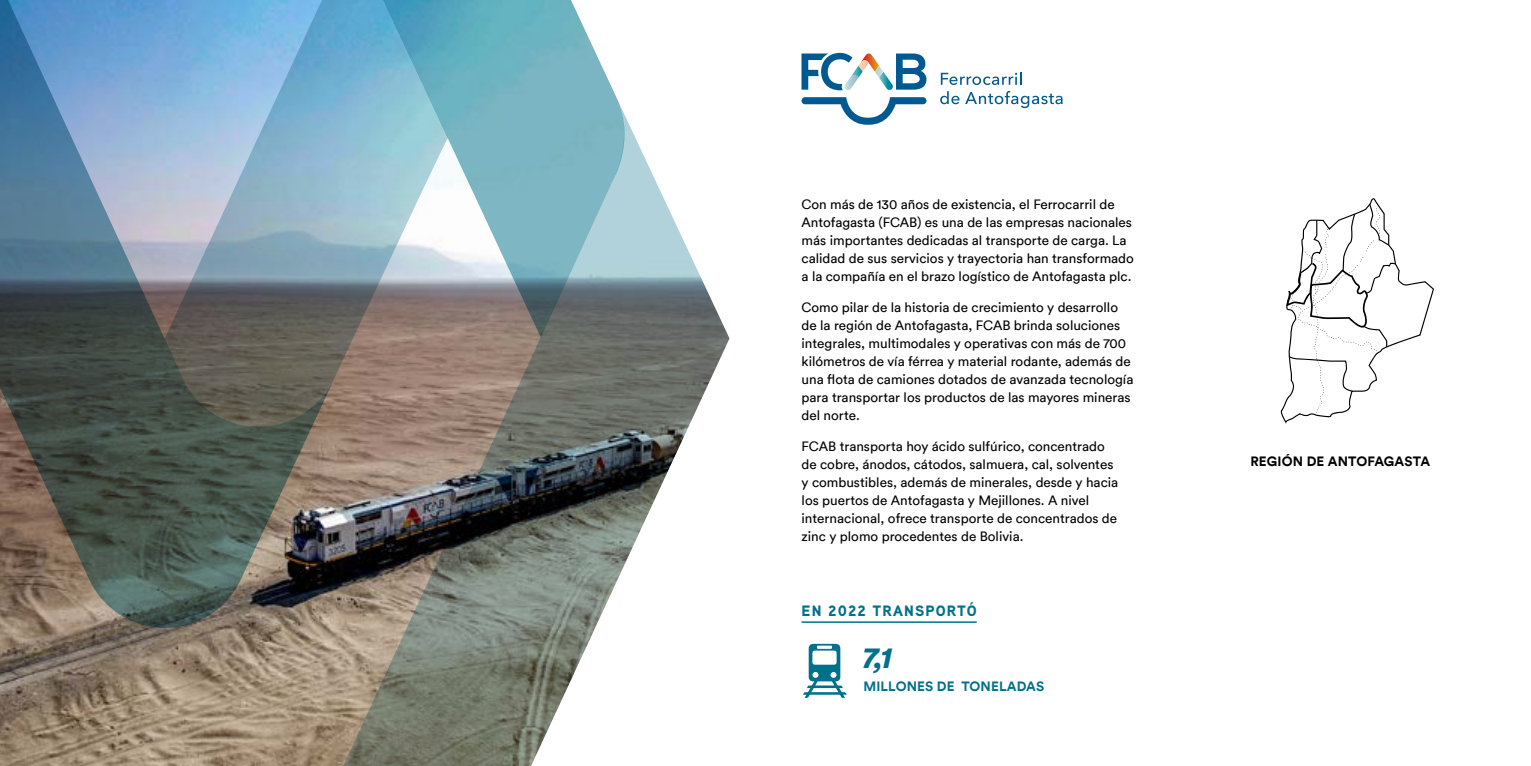
<style>
.page{position:relative;width:1531px;height:766px;background:#fff}
.page>*{position:absolute;margin:0;border:0;box-sizing:border-box;transform-origin:0 0}
.t1{font:italic 900 30px "Circular Std";color:#00718b}
.t2{font:900 15px "Aaux Next";letter-spacing:.075em;color:#00718b}
.t3{font:13.5px/18px "Circular";color:#000}
.t4{font:700 13.5px "Circular";letter-spacing:.01em;color:#000}
.t5{font:700 13.5px "Circular";letter-spacing:.01em;color:#00718b}
</style>
<div class="page">
<img style="left:0;top:627px;width:318px;height:138px">
<svg style="left:941px;top:72px;width:81px;height:13px"></svg>
<svg style="left:940px;top:91px;width:19px;height:13px"></svg>
<svg style="left:965px;top:91px;width:97px;height:17px"></svg>
<svg style="left:801px;top:97px;width:125px;height:28px"></svg>
<svg style="left:801px;top:53px;width:125px;height:37px"></svg>
<svg style="left:1281px;top:198px;width:153px;height:225px"></svg>
<hr style="left:801px;top:621px;width:176px;height:1px;background:#00718b">
<svg style="left:803px;top:643px;width:44px;height:55px"></svg>
<svg style="left:0;top:0;width:318px;height:627px;background:#64757d"></svg>
<svg style="left:247px;top:0;width:370px;height:337px;background:#79adc4"></svg>
<svg style="left:318px;top:99px;width:411px;height:666px"></svg>
<p class="t3" style="left:801px;top:195px;width:334px">Con más de 130 años de existencia, el Ferrocarril de Antofagasta (FCAB) es una de las empresas nacionales más importantes dedicadas al transporte de carga. La calidad de sus servicios y trayectoria han transformado a la compañía en el brazo logístico de Antofagasta plc.</p>
<p class="t3" style="left:801px;top:297px;width:333px">Como pilar de la historia de crecimiento y desarrollo de la región de Antofagasta, FCAB brinda soluciones integrales, multimodales y operativas con más de 700 kilómetros de vía férrea y material rodante, además de una flota de camiones dotados de avanzada tecnología para transportar los productos de las mayores mineras del norte.</p>
<p class="t3" style="left:801px;top:436px;width:318px">FCAB transporta hoy ácido sulfúrico, concentrado de cobre, ánodos, cátodos, salmuera, cal, solventes y combustibles, además de minerales, desde y hacia los puertos de Antofagasta y Mejillones. A nivel internacional, ofrece transporte de concentrados de zinc y plomo procedentes de Bolivia.</p>
<p class="t2" style="left:801px;top:600px;width:177px">EN 2022 TRANSPORTÓ</p>
<h1 class="t1" style="left:863px;top:637px;width:31px">7,1</h1>
<p class="t5" style="left:863px;top:676px;width:182px">MILLONES DE TONELADAS</p>
<p class="t4" style="left:1250px;top:452px;width:181px">REGIÓN DE ANTOFAGASTA</p>
</div>
